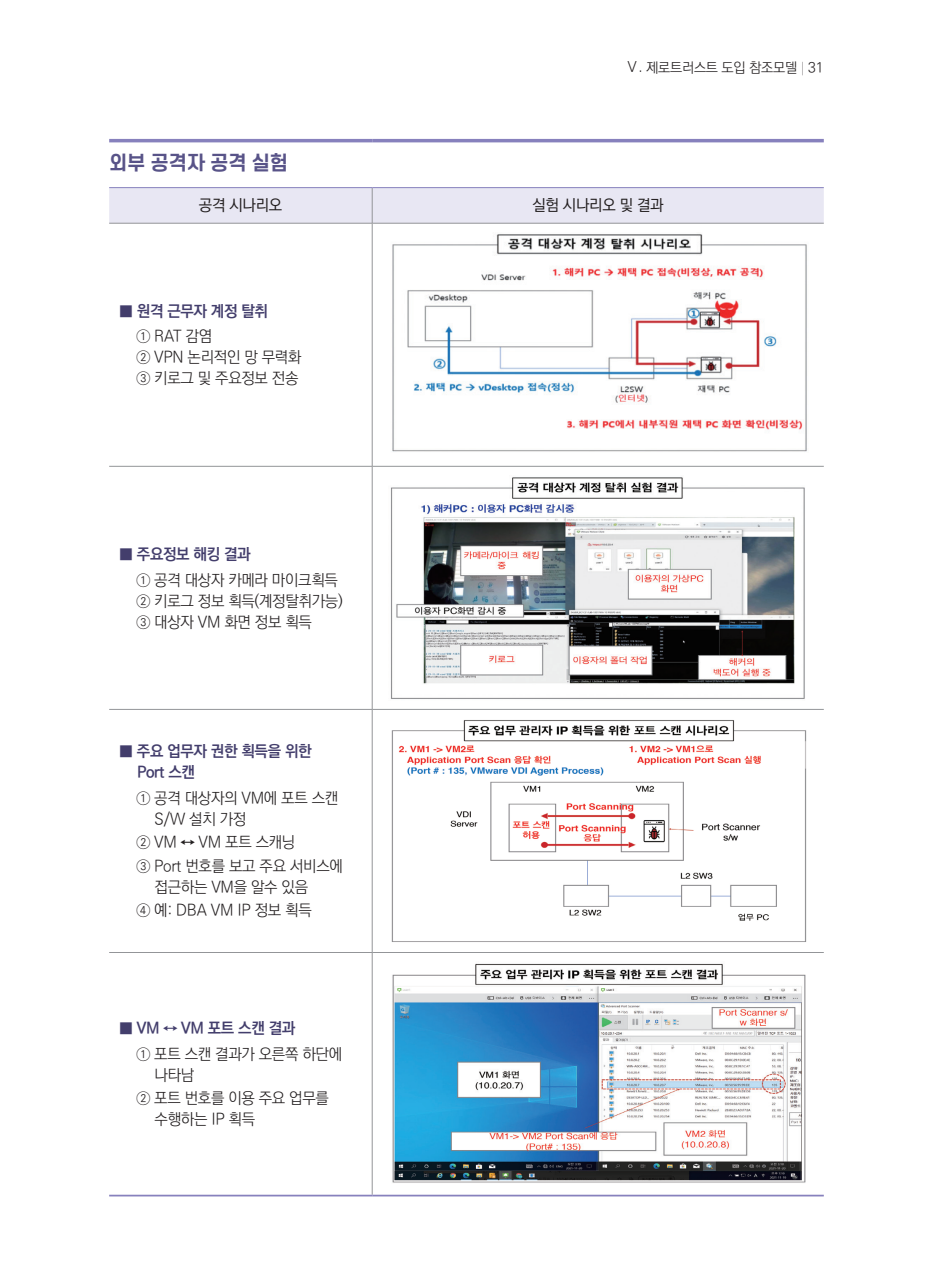
<style>
.page{position:relative;width:933px;height:1275px;background:#fff}
.page>*{position:absolute;margin:0;border:0;box-sizing:border-box;transform-origin:0 0}
.t1{font:700 19.25px "S Core Dream 6";letter-spacing:-.02em;color:#585388}
.단락_스타일_1{font:15.75px/21px "Ko Pub World Dotum PL";letter-spacing:-.02em;color:#231f20}
.단락_스타일_1-2{font:15.75px/21px "Ko Pub World Dotum PB";letter-spacing:-.02em;color:#433e6c}
.단락_스타일_1-3{font:15.75px "Ko Pub World Dotum PM";letter-spacing:-.02em;color:#231f20}
.t2{font:14px "Ko Pub World Dotum PL";letter-spacing:-.02em;color:#231f20}
.s1{font-family:"S Core Dream 3";font-weight:300}
.s2{font-family:"S Core Dream 1";font-weight:100}
</style>
<div class="page">
<div style="left:109px;top:188px;width:714px;height:35px;background:#e8e7f3"></div>
<svg style="left:109px;top:953px;width:714px;height:242px"></svg>
<hr style="left:372px;top:188px;width:1px;height:35px;background:#939598">
<hr style="left:109px;top:223px;width:263px;height:1px;background:#939598">
<hr style="left:372px;top:223px;width:451px;height:1px;background:#939598">
<hr style="left:372px;top:223px;width:1px;height:243px;background:#939598">
<hr style="left:109px;top:466px;width:263px;height:1px;background:#939598">
<hr style="left:372px;top:466px;width:451px;height:1px;background:#939598">
<hr style="left:372px;top:466px;width:1px;height:243px;background:#939598">
<hr style="left:109px;top:709px;width:263px;height:1px;background:#939598">
<hr style="left:372px;top:709px;width:451px;height:1px;background:#939598">
<hr style="left:372px;top:710px;width:1px;height:242px;background:#939598">
<hr style="left:109px;top:952px;width:263px;height:1px;background:#939598">
<hr style="left:372px;top:952px;width:451px;height:1px;background:#939598">
<hr style="left:372px;top:953px;width:1px;height:242px;background:#939598">
<hr style="left:109px;top:1195px;width:263px;height:1px;background:#8781bd">
<hr style="left:372px;top:1195px;width:451px;height:1px;background:#8781bd">
<hr style="left:109px;top:187px;width:263px;height:1px;background:#8781bd">
<hr style="left:372px;top:187px;width:451px;height:1px;background:#8781bd">
<hr style="left:109px;top:139px;width:263px;height:3px;background:#8781bd">
<hr style="left:372px;top:139px;width:451px;height:3px;background:#8781bd">
<img style="left:392px;top:234px;width:415px;height:218px">
<img style="left:391px;top:477px;width:414px;height:222px">
<img style="left:391px;top:720px;width:416px;height:222px">
<img style="left:388px;top:961px;width:420px;height:223px">
<p class="t2" style="left:625px;top:58px;width:200px"><span class="s1">Ⅴ.</span> 제로트러스트 도입 참조모델 <span class="s2">|</span> 31</p>
<p class="t1" style="left:109px;top:149px;width:181px">외부 공격자 공격 실험</p>
<p class="단락_스타일_1-3" style="left:199px;top:194px;width:85px">공격 시나리오</p>
<p class="단락_스타일_1-3" style="left:532px;top:194px;width:133px">실험 시나리오 및 결과</p>
<p class="단락_스타일_1-2" style="left:119px;top:301px;width:150px">■ 원격 근무자 계정 탈취</p>
<p class="단락_스타일_1" style="left:136px;top:326px;width:77px">① RAT 감염</p>
<p class="단락_스타일_1" style="left:136px;top:347px;width:166px">② VPN 논리적인 망 무력화</p>
<p class="단락_스타일_1" style="left:136px;top:368px;width:164px">③ 키로그 및 주요정보 전송</p>
<p class="단락_스타일_1-2" style="left:119px;top:544px;width:133px">■ 주요정보 해킹 결과</p>
<p class="단락_스타일_1" style="left:136px;top:570px;width:203px">① 공격 대상자 카메라 마이크획득</p>
<p class="단락_스타일_1" style="left:136px;top:591px;width:208px">② 키로그 정보 획득(계정탈취가능)</p>
<p class="단락_스타일_1" style="left:136px;top:612px;width:177px">③ 대상자 VM 화면 정보 획득</p>
<p class="단락_스타일_1-2" style="left:137px;top:741px;width:176px;text-indent:-18px">■ 주요 업무자 권한 획득을 위한<br>Port 스캔</p>
<p class="단락_스타일_1" style="left:154px;top:788px;width:185px;text-indent:-18px">① 공격 대상자의 VM에 포트 스캔<br>S/W 설치 가정</p>
<p class="단락_스타일_1" style="left:136px;top:832px;width:160px">② VM ↔ VM 포트 스캐닝</p>
<p class="단락_스타일_1" style="left:154px;top:856px;width:190px;text-indent:-18px">③ Port 번호를 보고 주요 서비스에 접근하는 VM을 알수 있음</p>
<p class="단락_스타일_1" style="left:136px;top:900px;width:177px">④ 예: DBA VM IP 정보 획득</p>
<p class="단락_스타일_1-2" style="left:119px;top:1018px;width:178px">■ VM ↔ VM 포트 스캔 결과</p>
<p class="단락_스타일_1" style="left:154px;top:1044px;width:189px;text-indent:-18px">① 포트 스캔 결과가 오른쪽 하단에 나타남</p>
<p class="단락_스타일_1" style="left:154px;top:1088px;width:176px;text-indent:-18px">② 포트 번호를 이용 주요 업무를 수행하는 IP 획득</p>
</div>
